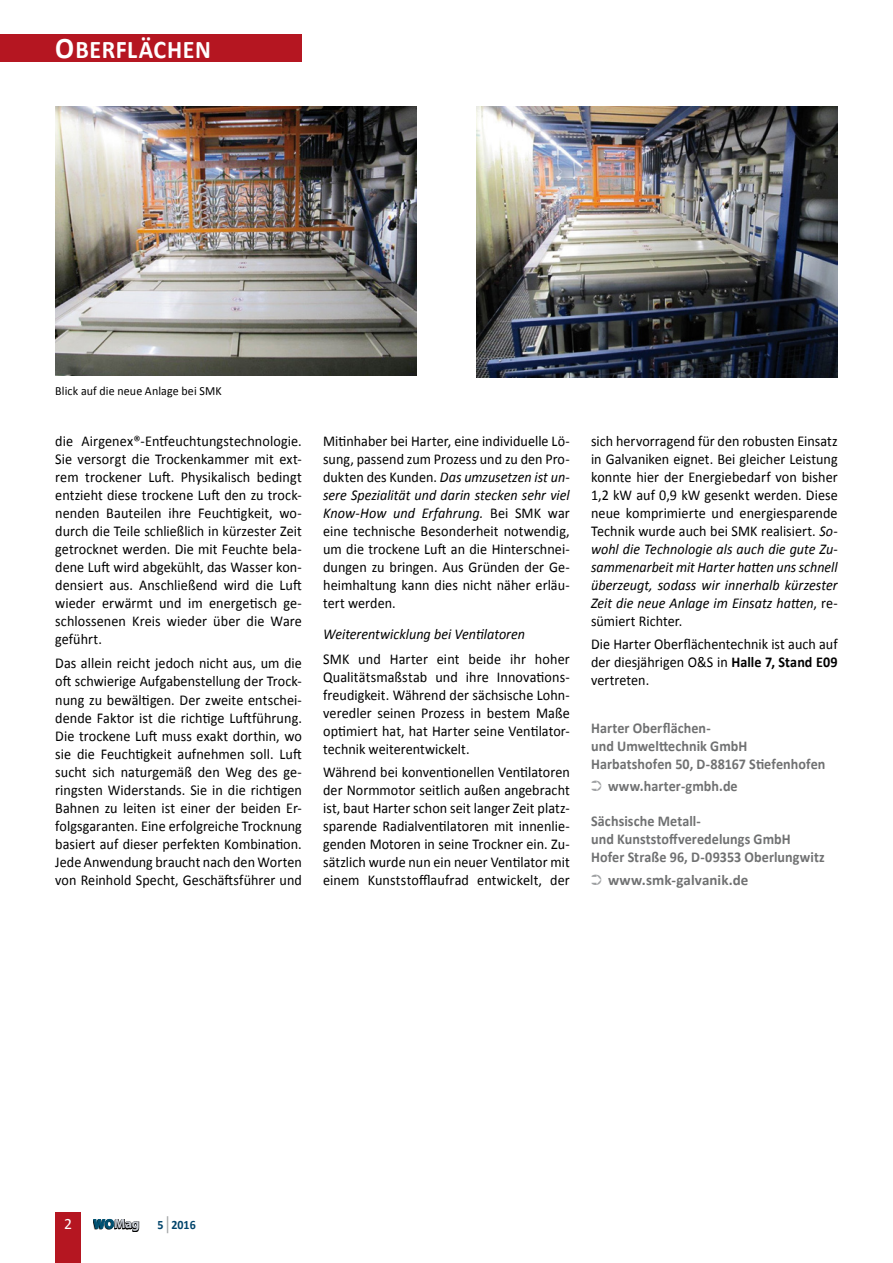
<style>
.page{position:relative;width:893px;height:1263px;background:#fff}
.page>*{position:absolute;margin:0;border:0;box-sizing:border-box;transform-origin:0 0}
.t1{font:700 25.5px "Calibri";letter-spacing:.025em;color:#fff;scale:.94 1}
.t2{font:15.75px "Calibri";color:#fff}
._1_1_Grundtext{font:15px/18px "Calibri";letter-spacing:.005em;color:#000;text-align:justify;scale:.94 1}
._1_1_Grundtext-2{font:700 15px/18px "Calibri";letter-spacing:.005em;color:#707172;scale:.94 1}
._1_3_Zwischentitel_n{font:italic 15px "Calibri";letter-spacing:-.005em;color:#000;scale:.94 1}
._1_1_Grundtext-3{font:700 15px "Calibri";letter-spacing:.005em;color:#707172}
.t3{font:700 13.35px "Myriad Pro";color:#c7ccd4}
.t4{font:700 12.75px "Calibri";color:#00446b;scale:.94 1}
._1_4_Bildunterschrif{font:12.45px "Calibri";letter-spacing:.01em;color:#000;scale:.96 1}
.s1{font-size:30px}
.s2{font-style:italic}
.s3{font-weight:700}
.s4{color:#9ea0a2}
.s5{font-size:12.9px;color:#005273}
</style>
<div class="page">
<svg style="left:93px;top:1218px;width:46px;height:14px"></svg>
<svg style="left:167px;top:1216px;width:1px;height:17px"></svg>
<div style="left:55px;top:1212px;width:26px;height:51px;background:#b51621"></div>
<div style="left:0;top:34px;width:302px;height:28px;background:#b51621"></div>
<img style="left:476px;top:106px;width:362px;height:271px">
<img style="left:55px;top:106px;width:362px;height:270px">
<h1 class="t1" style="left:55px;top:33px;width:167px"><span class="s1">O</span>BERFLÄCHEN</h1>
<p class="_1_4_Bildunterschrif" style="left:55px;top:383px;width:175px">Blick auf die neue Anlage bei SMK</p>
<p class="_1_1_Grundtext" style="left:55px;top:432px;width:264px">die Airgenex®-Entfeuchtungstechnologie.<br>Sie versorgt die Trockenkammer mit ext&shy;rem trockener Luft. Physikalisch bedingt entzieht diese trockene Luft den zu trock&shy;nenden Bauteilen ihre Feuchtigkeit, wo&shy;durch die Teile schließlich in kürzester Zeit getrocknet werden. Die mit Feuchte bela&shy;dene Luft wird abgekühlt, das Wasser kon&shy;densiert aus. Anschließend wird die Luft wieder erwärmt und im energetisch ge&shy;schlossenen Kreis wieder über die Ware geführt.</p>
<p class="_1_1_Grundtext" style="left:55px;top:654px;width:264px">Das allein reicht jedoch nicht aus, um die oft schwierige Aufgabenstellung der Trock&shy;nung zu bewältigen. Der zweite entschei&shy;dende Faktor ist die richtige Luftführung.<br>Die trockene Luft muss exakt dorthin, wo sie die Feuchtigkeit aufnehmen soll. Luft sucht sich naturgemäß den Weg des ge&shy;ringsten Widerstands. Sie in die richtigen Bahnen zu leiten ist einer der beiden Er&shy;folgsgaranten. Eine erfolgreiche Trocknung basiert auf dieser perfekten Kombination.<br>Jede Anwendung braucht nach den Worten von Reinhold Specht, Geschäftsführer und</p>
<p class="_1_1_Grundtext" style="left:323px;top:432px;width:264px">Mitinhaber bei Harter, eine individuelle Lö&shy;sung, passend zum Prozess und zu den Pro&shy;dukten des Kunden. <span class="s2">Das umzusetzen ist un&shy;sere Spezialität und darin stecken sehr viel Know-How und Erfahrung.</span> Bei SMK war eine technische Besonderheit notwendig, um die trockene Luft an die Hinterschnei&shy;dungen zu bringen. Aus Gründen der Ge&shy;heimhaltung kann dies nicht näher erläu&shy;tert werden.</p>
<p class="_1_3_Zwischentitel_n" style="left:323px;top:624px;width:216px">Weiterentwicklung bei Ventilatoren</p>
<p class="_1_1_Grundtext" style="left:323px;top:650px;width:264px">SMK und Harter eint beide ihr hoher Qualitätsmaßstab und ihre Innovations&shy;freudigkeit. Während der sächsische Lohn&shy;veredler seinen Prozess in bestem Maße optimiert hat, hat Harter seine Ventilator&shy;technik weiterentwickelt.</p>
<p class="_1_1_Grundtext" style="left:323px;top:762px;width:264px">Während bei konventionellen Ventilatoren der Normmotor seitlich außen angebracht ist, baut Harter schon seit langer Zeit platz&shy;sparende Radialventilatoren mit innenlie&shy;genden Motoren in seine Trockner ein. Zu&shy;sätzlich wurde nun ein neuer Ventilator mit einem Kunststofflaufrad entwickelt, der</p>
<p class="_1_1_Grundtext" style="left:591px;top:432px;width:264px">sich hervorragend für den robusten Einsatz in Galvaniken eignet. Bei gleicher Leistung konnte hier der Energiebedarf von bisher 1,2 kW auf 0,9 kW gesenkt werden. Diese neue komprimierte und energiesparende Technik wurde auch bei SMK realisiert. <span class="s2">So&shy;wohl die Technologie als auch die gute Zu&shy;sammenarbeit mit Harter hatten uns schnell überzeugt, sodass wir innerhalb kürzester Zeit die neue Anlage im Einsatz hatten</span>, re&shy;sümiert Richter.</p>
<p class="_1_1_Grundtext" style="left:591px;top:635px;width:264px">Die Harter Oberflächentechnik ist auch auf der diesjährigen O&amp;S in <span class="s3">Halle 7, Stand E09 </span>vertreten.</p>
<p class="_1_1_Grundtext-2" style="left:591px;top:719px;width:251px">Harter Oberflächen-<br>und Umwelttechnik GmbH<br>Harbatshofen 50, D-88167 Stiefenhofen</p>
<p class="_1_1_Grundtext-2" style="left:591px;top:777px;width:158px"><span class="s4">➲</span> www.harter-gmbh.de</p>
<p class="_1_1_Grundtext-2" style="left:591px;top:812px;width:250px">Sächsische Metall-<br>und Kunststoffveredelungs GmbH<br>Hofer Straße 96, D-09353 Oberlungwitz</p>
<p class="_1_1_Grundtext-3" style="left:591px;top:870px;width:159px"><span class="s4">➲</span> www.smk-galvanik.de</p>
<p class="t2" style="left:64px;top:1214px;width:9px">2</p>
<p class="t3" style="left:94px;top:1215px;width:47px"><span class="s5">WO</span>Mag</p>
<p class="t4" style="left:158px;top:1216px;width:42px">5 2016</p>
</div>
